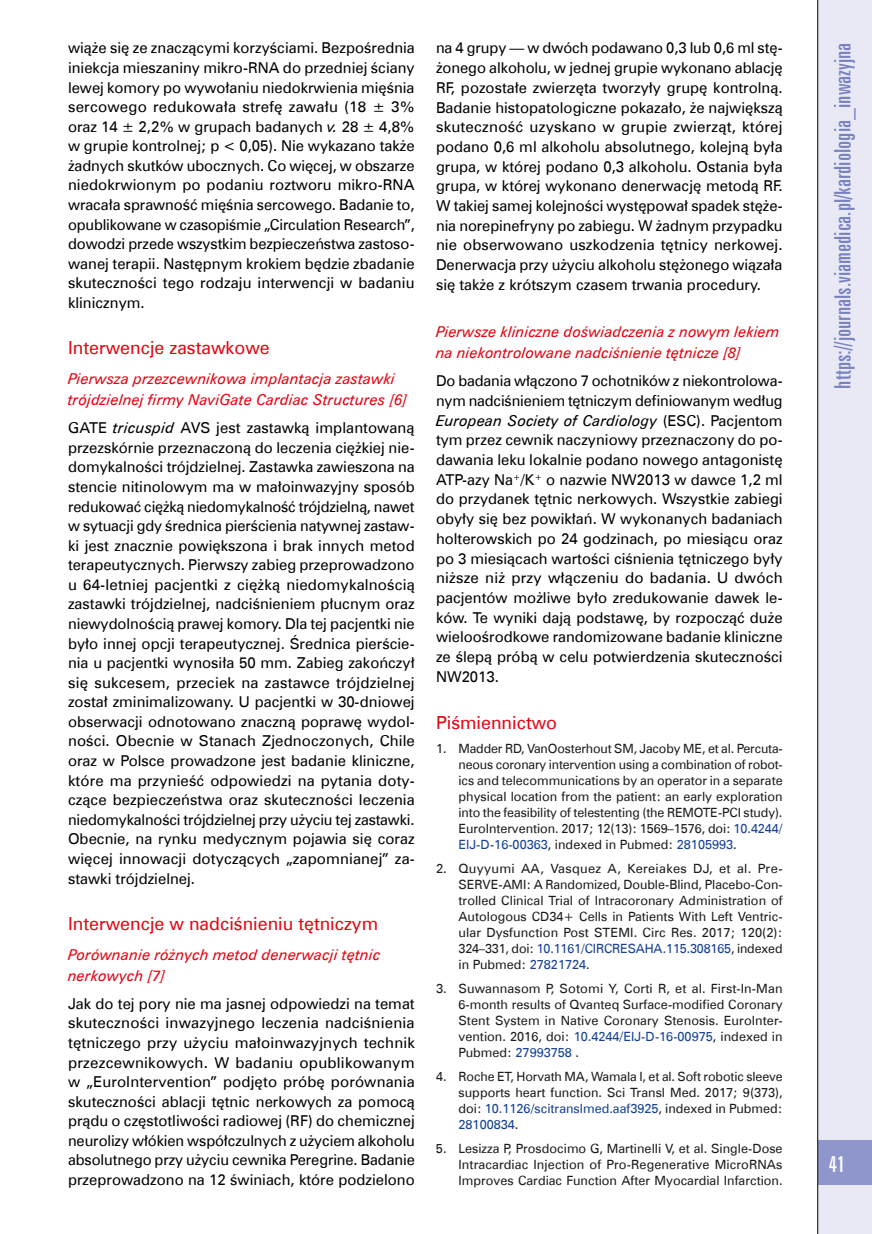
<style>
.page{position:relative;width:872px;height:1234px;background:#fff}
.page>*{position:absolute;margin:0;border:0;box-sizing:border-box;transform-origin:0 0}
.t1{font:22.5px "Zurich X Cn EU";color:#7882bf;scale:1.07 1}
.t2{font:22.5px "Zurich X Cn EU";color:#fff;scale:1.07 1}
.t3{font:18px "Zurich EU";color:#e30613}
.t4{font:15px/19.5px "Zurich EU";color:#000;text-align:justify}
.t5{font:italic 15px/21px "Zurich EU";color:#e30613}
.t6{font:12.75px/15.9px "Zurich EU";color:#1c1c1c;text-align:justify}
.s1{font-style:italic}
.s2{color:#164194}
</style>
<div class="page">
<div style="left:817px;top:0;width:55px;height:1233px;background:#e9e9f6"></div>
<div style="left:817px;top:1140px;width:55px;height:44px;background:#8f96cb"></div>
<hr style="left:817px;top:0;width:1px;height:1233px;background:#000">
<p class="t4" style="left:68px;top:38px;width:348px">wiąże się ze znaczącymi korzyściami. Bezpośrednia iniekcja mieszaniny mikro-RNA do przedniej ściany lewej komory po wywołaniu niedokrwienia mięśnia sercowego redukowała strefę zawału (18 ± 3% oraz 14 ± 2,2% w grupach badanych <span class="s1">v.</span> 28 ± 4,8% w grupie kontrolnej; p &lt; 0,05). Nie wykazano także żadnych skutków ubocznych. Co więcej, w obszarze niedokrwionym po podaniu roztworu mikro-RNA wracała sprawność mięśnia sercowego. Badanie to, opublikowane w czasopiśmie „Circulation Research”, dowodzi przede wszystkim bezpieczeństwa zastoso&shy;wanej terapii. Następnym krokiem będzie zbadanie skuteczności tego rodzaju interwencji w badaniu klinicznym.</p>
<p class="t3" style="left:68px;top:337px;width:203px">Interwencje zastawkowe</p>
<p class="t5" style="left:68px;top:368px;width:341px">Pierwsza przezcewnikowa implantacja zastawki trójdzielnej firmy NaviGate Cardiac Structures [6]</p>
<p class="t4" style="left:68px;top:418px;width:348px">GATE <span class="s1">tricuspid</span> AVS jest zastawką implantowaną przezskórnie przeznaczoną do leczenia ciężkiej nie&shy;domykalności trójdzielnej. Zastawka zawieszona na stencie nitinolowym ma w małoinwazyjny sposób redukować ciężką niedomykalność trójdzielną, nawet w sytuacji gdy średnica pierścienia natywnej zastaw&shy;ki jest znacznie powiększona i brak innych metod terapeutycznych. Pierwszy zabieg przeprowadzono u 64-letniej pacjentki z ciężką niedomykalnością zastawki trójdzielnej, nadciśnieniem płucnym oraz niewydolnością prawej komory. Dla tej pacjentki nie było innej opcji terapeutycznej. Średnica pierście&shy;nia u pacjentki wynosiła 50 mm. Zabieg zakończył się sukcesem, przeciek na zastawce trójdzielnej został zminimalizowany. U pacjentki w 30-dniowej obserwacji odnotowano znaczną poprawę wydol&shy;ności. Obecnie w Stanach Zjednoczonych, Chile oraz w Polsce prowadzone jest badanie kliniczne, które ma przynieść odpowiedzi na pytania doty&shy;czące bezpieczeństwa oraz skuteczności leczenia niedomykalności trójdzielnej przy użyciu tej zastawki.<br>Obecnie, na rynku medycznym pojawia się coraz więcej innowacji dotyczących „zapomnianej” za&shy;stawki trójdzielnej.</p>
<p class="t3" style="left:68px;top:912px;width:312px">Interwencje w nadciśnieniu tętniczym</p>
<p class="t5" style="left:68px;top:943px;width:314px">Porównanie różnych metod denerwacji tętnic nerkowych [7]</p>
<p class="t4" style="left:68px;top:993px;width:348px">Jak do tej pory nie ma jasnej odpowiedzi na temat skuteczności inwazyjnego leczenia nadciśnienia tętniczego przy użyciu małoinwazyjnych technik przezcewnikowych. W badaniu opublikowanym w „EuroIntervention” podjęto próbę porównania skuteczności ablacji tętnic nerkowych za pomocą prądu o częstotliwości radiowej (RF) do chemicznej neurolizy włókien współczulnych z użyciem alkoholu absolutnego przy użyciu cewnika Peregrine. Badanie przeprowadzono na 12 świniach, które podzielono</p>
<p class="t4" style="left:436px;top:38px;width:348px">na 4 grupy — w dwóch podawano 0,3 lub 0,6 ml stę&shy;żonego alkoholu, w jednej grupie wykonano ablację RF, pozostałe zwierzęta tworzyły grupę kontrolną.<br>Badanie histopatologiczne pokazało, że największą skuteczność uzyskano w grupie zwierząt, której podano 0,6 ml alkoholu absolutnego, kolejną była grupa, w której podano 0,3 alkoholu. Ostania była grupa, w której wykonano denerwację metodą RF.<br>W takiej samej kolejności występował spadek stęże&shy;nia norepinefryny po zabiegu. W żadnym przypadku nie obserwowano uszkodzenia tętnicy nerkowej.<br>Denerwacja przy użyciu alkoholu stężonego wiązała się także z krótszym czasem trwania procedury.</p>
<p class="t5" style="left:436px;top:320px;width:345px">Pierwsze kliniczne doświadczenia z nowym lekiem na niekontrolowane nadciśnienie tętnicze [8]</p>
<p class="t4" style="left:436px;top:371px;width:348px">Do badania włączono 7 ochotników z niekontrolowa&shy;nym nadciśnieniem tętniczym definiowanym według <span class="s1">European Society of Cardiology</span> (ESC). Pacjentom tym przez cewnik naczyniowy przeznaczony do po&shy;dawania leku lokalnie podano nowego antagonistę ATP-azy Na<sup>+</sup>/K<sup>+</sup> o nazwie NW2013 w dawce 1,2 ml do przydanek tętnic nerkowych. Wszystkie zabiegi obyły się bez powikłań. W wykonanych badaniach holterowskich po 24 godzinach, po miesiącu oraz po 3 miesiącach wartości ciśnienia tętniczego były niższe niż przy włączeniu do badania. U dwóch pacjentów możliwe było zredukowanie dawek le&shy;ków. Te wyniki dają podstawę, by rozpocząć duże wieloośrodkowe randomizowane badanie kliniczne ze ślepą próbą w celu potwierdzenia skuteczności NW2013.</p>
<p class="t3" style="left:436px;top:711px;width:123px">Piśmiennictwo</p>
<p class="t6" style="left:458px;top:740px;width:326px;text-indent:-22px">1. Madder RD, VanOosterhout SM, Jacoby ME, et al. Percuta&shy;neous coronary intervention using a combination of robot&shy;ics and telecommunications by an operator in a separate physical location from the patient: an early exploration into the feasibility of telestenting (the REMOTE-PCI study).<br>EuroIntervention. 2017; 12(13): 1569–1576, doi: <span class="s2">10.4244/ EIJ-D-16-00363</span>, indexed in Pubmed: <span class="s2">28105993</span>.</p>
<p class="t6" style="left:458px;top:860px;width:326px;text-indent:-22px">2. Quyyumi AA, Vasquez A, Kereiakes DJ, et al. Pre-SERVE-AMI: A Randomized, Double-Blind, Placebo-Con&shy;trolled Clinical Trial of Intracoronary Administration of Autologous CD34+ Cells in Patients With Left Ventric&shy;ular Dysfunction Post STEMI. Circ Res. 2017; 120(2):<br>324–331, doi: <span class="s2">10.1161/CIRCRESAHA.115.308165</span>, indexed in Pubmed: <span class="s2">27821724</span>.</p>
<p class="t6" style="left:458px;top:980px;width:326px;text-indent:-22px">3. Suwannasom P, Sotomi Y, Corti R, et al. First-In-Man 6-month results of Qvanteq Surface-modified Coronary Stent System in Native Coronary Stenosis. EuroInter&shy;vention. 2016, doi: <span class="s2">10.4244/EIJ-D-16-00975</span>, indexed in Pubmed: <span class="s2">27993758</span> .</p>
<p class="t6" style="left:458px;top:1068px;width:326px;text-indent:-22px">4. Roche ET, Horvath MA, Wamala I, et al. Soft robotic sleeve supports heart function. Sci Transl Med. 2017; 9(373), doi: <span class="s2">10.1126/scitranslmed.aaf3925</span>, indexed in Pubmed:<br><span class="s2">28100834</span>.</p>
<p class="t6" style="left:458px;top:1140px;width:326px;text-indent:-23px">5. Lesizza P, Prosdocimo G, Martinelli V, et al. Single-Dose Intracardiac Injection of Pro-Regenerative MicroRNAs Improves Cardiac Function After Myocardial Infarction.</p>
<h1 class="t1" style="left:829px;top:388px;width:325px;rotate:-90deg">https://journals.viamedica.pl/kardiologia_inwazyjna</h1>
<h1 class="t2" style="left:828px;top:1150px;width:17px">41</h1>
</div>
